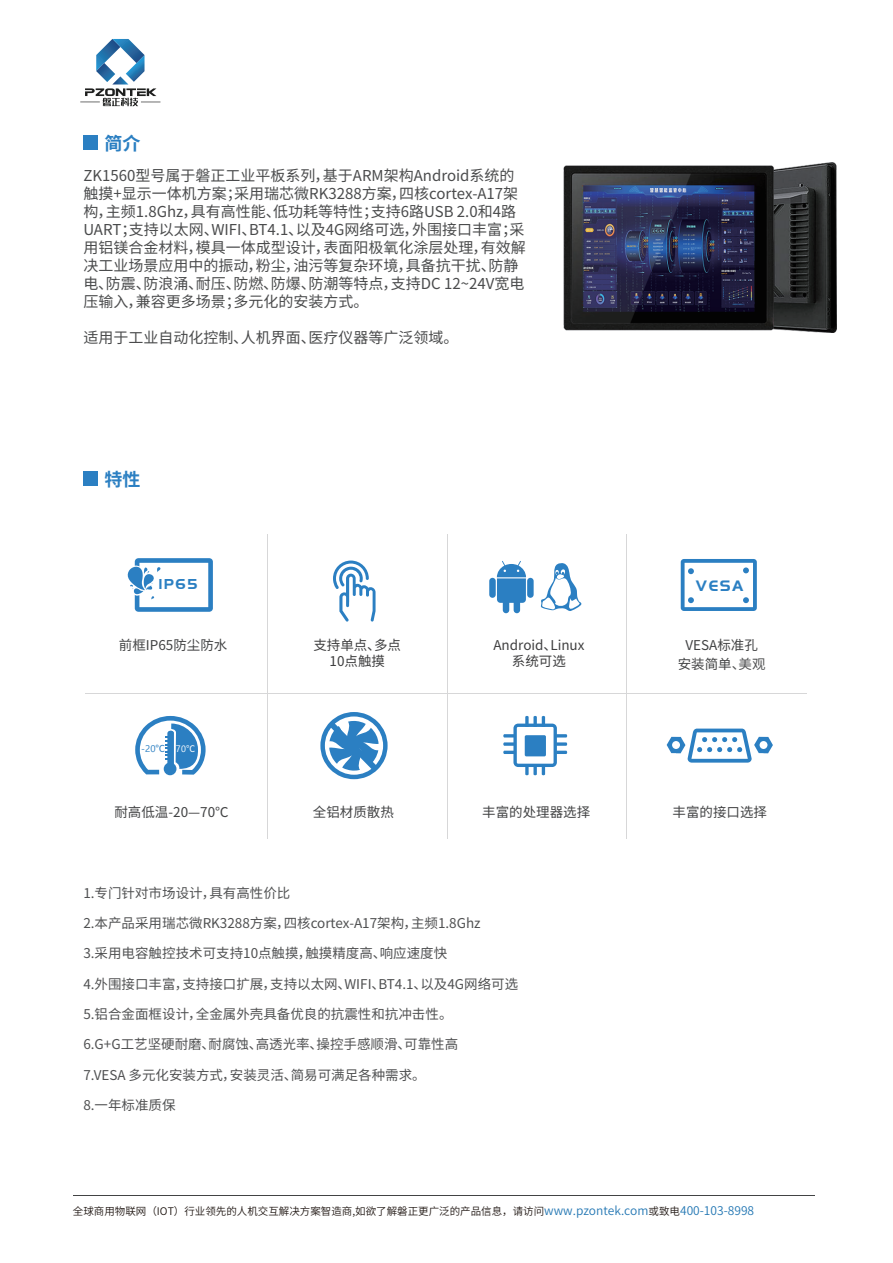
<style>
.page{position:relative;width:893px;height:1263px;background:#fff}
.page>*{position:absolute;margin:0;border:0;box-sizing:border-box;transform-origin:0 0}
.t1{font:700 18px "Source Han Sans CN";color:#2b7fc2}
.t2{font:15.6px "Pang Men Zheng Dao";color:#2b7fc2}
.t3{font:15px/18px "Source Han Sans CN";color:#4a4b4c}
.t4{font:14.85px "Pang Men Zheng Dao";color:#2b7fc2}
.t5{font:13.5px "Source Han Sans CN";color:#505152}
.t6{font:13.5px/19.2px "Source Han Sans CN";color:#424344;text-align:center}
.t7{font:13.5px/16.2px "Source Han Sans CN";color:#3e3e3f;text-align:center}
.t8{font:10.5px "Source Han Sans CN";color:#211814}
.t9{font:9.6px "Ebrima";color:#2b7fc2}
.s1{font-family:"Source Han Sans CN"}
.s2{font-size:9.15px;color:#fff}
.s3{font-family:"Source Han Sans CN";font-size:9.15px;color:#fff}
.s4{color:#505152}
.s5{font-size:12px;color:#2578b4}
</style>
<div class="page">
<div style="left:83px;top:135px;width:15px;height:15px;background:#2b7fc2"></div>
<div style="left:83px;top:471px;width:15px;height:15px;background:#2b7fc2"></div>
<svg style="left:320px;top:712px;width:68px;height:67px"></svg>
<svg style="left:667px;top:728px;width:106px;height:35px"></svg>
<svg style="left:681px;top:559px;width:76px;height:52px"></svg>
<svg style="left:135px;top:716px;width:71px;height:59px"></svg>
<svg style="left:503px;top:716px;width:64px;height:60px"></svg>
<svg style="left:127px;top:558px;width:86px;height:54px"></svg>
<hr style="left:86px;top:693px;width:721px;height:1px;background:#d7d7d8">
<hr style="left:267px;top:534px;width:1px;height:305px;background:#d7d7d8">
<hr style="left:447px;top:534px;width:1px;height:305px;background:#d7d7d8">
<hr style="left:626px;top:534px;width:1px;height:305px;background:#d7d7d8">
<hr style="left:73px;top:1195px;width:742px;height:1px;background:#424344">
<svg style="left:80px;top:39px;width:80px;height:67px"></svg>
<img style="left:564px;top:162px;width:272px;height:171px">
<svg style="left:489px;top:561px;width:45px;height:52px"></svg>
<svg style="left:541px;top:563px;width:40px;height:48px"></svg>
<svg style="left:333px;top:560px;width:43px;height:61px"></svg>
<p class="t1" style="left:105px;top:133px;width:37px">简介</p>
<p class="t3" style="left:83px;top:167px;width:444px">ZK1560型号属于磐正工业平板系列，基于ARM架构Android系统的触摸+显示一体机方案；采用瑞芯微RK3288方案，四核cortex-A17架构，主频1.8Ghz，具有高性能、低功耗等特性；支持6路USB 2.0和4路UART；支持以太网、WIFI、BT4.1、以及4G网络可选，外围接口丰富；采用铝镁合金材料，模具一体成型设计，表面阳极氧化涂层处理，有效解决工业场景应用中的振动，粉尘，油污等复杂环境，具备抗干扰、防静电、防震、防浪涌、耐压、防燃、防爆、防潮等特点，支持DC 12~24V宽电压输入，兼容更多场景；多元化的安装方式。</p>
<p class="t3" style="left:83px;top:329px;width:377px">适用于工业自动化控制、人机界面、医疗仪器等广泛领域。</p>
<p class="t1" style="left:105px;top:469px;width:37px">特性</p>
<p class="t4" style="left:158px;top:577px;width:41px">IP65</p>
<p class="t6" style="left:119px;top:636px;width:110px">前框IP65防尘防水</p>
<p class="t9" style="left:141px;top:742px;width:56px">-20<span class="s1">℃</span> <span class="s2">70</span><span class="s3">℃</span></p>
<p class="t7" style="left:313px;top:637px;width:89px">支持单点、多点<br>10点触摸</p>
<p class="t7" style="left:493px;top:637px;width:93px">Android、Linux系统可选</p>
<p class="t2" style="left:696px;top:578px;width:49px">VESA</p>
<p class="t6" style="left:678px;top:636px;width:89px">VESA标准孔安装简单<span class="s4">、美观</span></p>
<p class="t6" style="left:114px;top:803px;width:116px">耐高低温-20—70℃</p>
<p class="t6" style="left:313px;top:803px;width:82px">全铝材质散热</p>
<p class="t6" style="left:482px;top:803px;width:109px">丰富的处理器选择</p>
<p class="t6" style="left:672px;top:803px;width:96px">丰富的接口选择</p>
<p class="t5" style="left:83px;top:885px;width:208px">1.专门针对市场设计，具有高性价比</p>
<p class="t5" style="left:83px;top:915px;width:399px">2.本产品采用瑞芯微RK3288方案，四核cortex-A17架构，主频1.8Ghz</p>
<p class="t5" style="left:83px;top:946px;width:365px">3.采用电容触控技术可支持10点触摸，触摸精度高、响应速度快</p>
<p class="t5" style="left:83px;top:976px;width:436px">4.外围接口丰富，支持接口扩展，支持以太网、WIFI、BT4.1、以及4G网络可选</p>
<p class="t5" style="left:83px;top:1006px;width:371px">5.铝合金面框设计，全金属外壳具备优良的抗震性和抗冲击性。</p>
<p class="t5" style="left:83px;top:1037px;width:376px">6.G+G工艺坚硬耐磨、耐腐蚀、高透光率、操控手感顺滑、可靠性高</p>
<p class="t5" style="left:83px;top:1067px;width:344px">7.VESA 多元化安装方式，安装灵活、简易可满足各种需求。</p>
<p class="t5" style="left:83px;top:1097px;width:94px">8.一年标准质保</p>
<p class="t8" style="left:73px;top:1206px;width:683px">全球商用物联网（IOT）行业领先的人机交互解决方案智造商,如欲了解磐正更广泛的产品信息，请访问<span class="s5">www.pzontek.com</span>或致电<span class="s5">400-103-8998</span></p>
</div>
